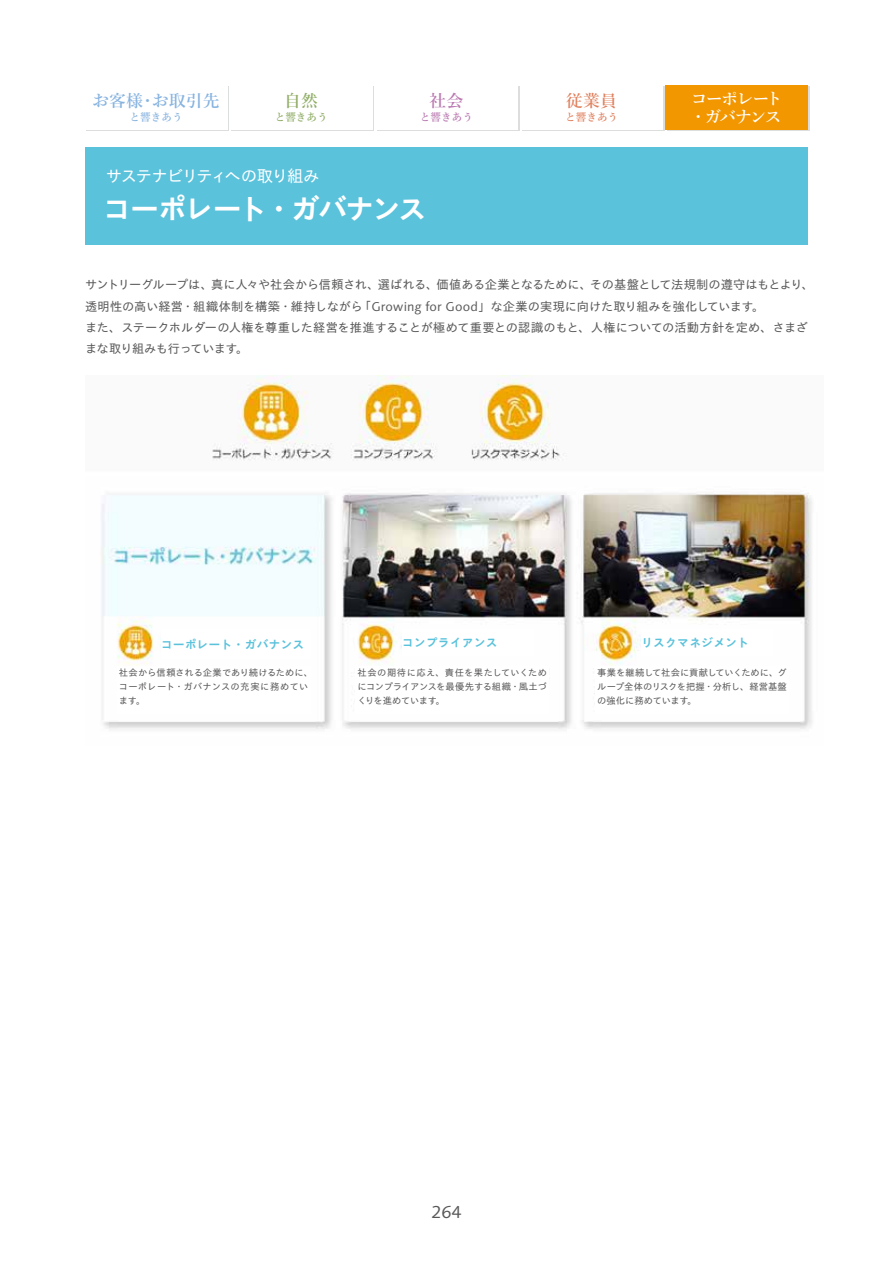
<style>
.page{position:relative;width:893px;height:1263px;background:#fff}
.page>*{position:absolute;margin:0;border:0;box-sizing:border-box;transform-origin:0 0}
.t1{font:700 29.7px "Suntory Gothic";letter-spacing:-.085em;color:#fff}
.t2{font:700 16.95px/18px "Suntory Mincho";letter-spacing:-.11em;color:#fff}
.t3{font:700 16.95px "Suntory Mincho";color:#86b3e0}
.t4{font:700 16.95px "Suntory Mincho";color:#e0815e}
.t5{font:700 16.95px "Suntory Mincho";color:#ba79b1}
.t6{font:700 16.95px "Suntory Mincho";color:#90ad66}
.t7{font:16.5px "Suntory Gothic";letter-spacing:-.085em;color:#fff}
.t8{font:16.5px "Suntory Gothic";color:#595757}
.t9{font:12.15px/21.3px "Suntory Gothic";letter-spacing:-.01em;color:#595757}
.t10{font:700 12.15px "Suntory Gothic";letter-spacing:-.01em;color:#5bc2dc}
.t11{font:700 10.65px "Suntory Mincho";color:#ba79b1}
.t12{font:700 10.65px "Suntory Mincho";color:#e0815e}
.t13{font:700 10.65px "Suntory Mincho";color:#86b3e0}
.t14{font:700 10.65px "Suntory Mincho";color:#90ad66}
.t15{font:9.3px/14px "Suntory Gothic";letter-spacing:-.01em;color:#595757;text-align:justify}
.t16{font:9.3px/14px "Suntory Gothic";letter-spacing:.02em;color:#595757}
</style>
<div class="page">
<img style="left:101px;top:375px;width:711px;height:354px">
<div style="left:85px;top:147px;width:723px;height:97px;background:#5bc2dc"></div>
<div style="left:522px;top:87px;width:142px;height:44px;background:#dcdddd"></div>
<div style="left:521px;top:85px;width:142px;height:45px;background:#fff"></div>
<div style="left:667px;top:87px;width:142px;height:44px;background:#dcdddd"></div>
<div style="left:666px;top:85px;width:142px;height:45px;background:#f39700"></div>
<div style="left:117px;top:666px;width:193px;height:48px;background:#fff"></div>
<div style="left:355px;top:666px;width:194px;height:48px;background:#fff"></div>
<div style="left:595px;top:666px;width:194px;height:48px;background:#fff"></div>
<div style="left:641px;top:629px;width:132px;height:26px;background:#fff"></div>
<div style="left:402px;top:629px;width:132px;height:26px;background:#fff"></div>
<div style="left:161px;top:629px;width:149px;height:30px;background:#fff"></div>
<h2 class="t3" style="left:92px;top:93px;width:129px">お客様・お取引先</h2>
<p class="t13" style="left:129px;top:112px;width:55px">と響きあう</p>
<h2 class="t6" style="left:284px;top:93px;width:36px">自然</h2>
<p class="t14" style="left:275px;top:112px;width:55px">と響きあう</p>
<h2 class="t5" style="left:429px;top:93px;width:36px">社会</h2>
<p class="t11" style="left:420px;top:112px;width:55px">と響きあう</p>
<h2 class="t4" style="left:566px;top:93px;width:53px">従業員</h2>
<p class="t12" style="left:565px;top:112px;width:55px">と響きあう</p>
<h2 class="t2" style="left:690px;top:91px;width:94px">コーポレート・ガバナンス</h2>
<h3 class="t7" style="left:106px;top:168px;width:215px">サステナビリティへの取り組み</h3>
<h1 class="t1" style="left:102px;top:194px;width:327px">コーポレート・ガバナンス</h1>
<p class="t9" style="left:85px;top:275px;width:730px">サントリーグループは、真に人々や社会から信頼され、選ばれる、価値ある企業となるために、その基盤として法規制の遵守はもとより、透明性の高い経営・組織体制を構築・維持しながら「Growing for Good」な企業の実現に向けた取り組みを強化しています。<br>また、ステークホルダーの人権を尊重した経営を推進することが極めて重要との認識のもと、人権についての活動方針を定め、さまざまな取り組みも行っています。</p>
<p class="t10" style="left:161px;top:638px;width:145px">コーポレート・ガバナンス</p>
<p class="t10" style="left:402px;top:636px;width:97px">コンプライアンス</p>
<p class="t10" style="left:641px;top:636px;width:109px">リスクマネジメント</p>
<p class="t16" style="left:119px;top:667px;width:196px">社会から信頼される企業であり続けるために、コーポレート・ガバナンスの充実に務めています。</p>
<p class="t15" style="left:357px;top:667px;width:191px">社会の期待に応え、責任を果たしていくためにコンプライアンスを最優先する組織・風土づくりを進めています。</p>
<p class="t15" style="left:597px;top:667px;width:191px">事業を継続して社会に貢献していくために、グループ全体のリスクを把握・分析し、経営基盤の強化に務めています。</p>
<h3 class="t8" style="left:431px;top:1204px;width:32px">264</h3>
</div>
